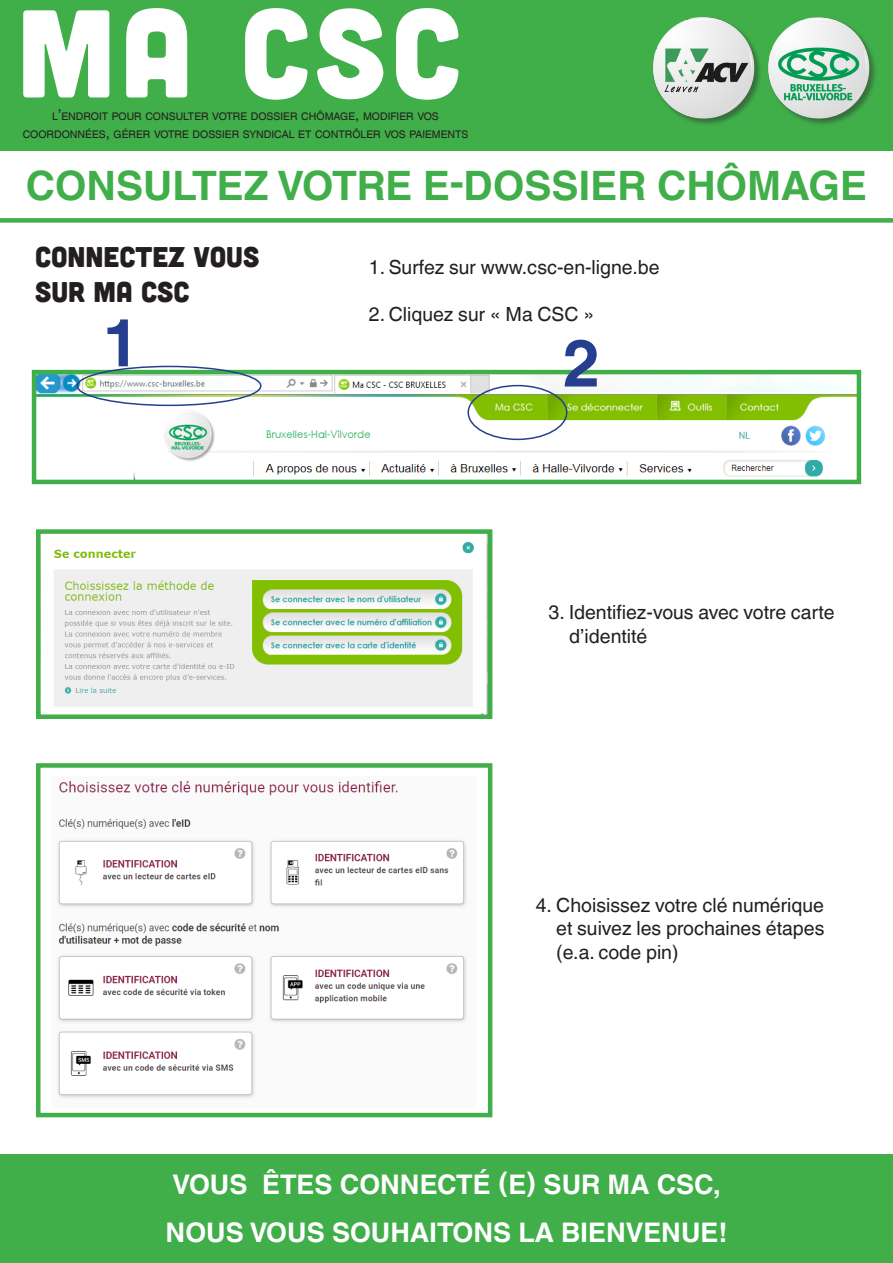
<style>
.page{position:relative;width:893px;height:1263px;background:#fff}
.page>*{position:absolute;margin:0;border:0;box-sizing:border-box;transform-origin:0 0}
.t1{font:124.5px "Cubano";color:#fff}
.t2{font:700 66px "Helvetica Linotype";color:#253f8e}
.t3{font:700 40.5px "Helvetica Linotype";color:#40ae49}
.t4{font:28.5px/34.2px "Cubano";color:#231f20}
.t5{font:700 27px "Helvetica Linotype";color:#fff}
.Brood{font:19.5px/23.4px "Helvetica Linotype";color:#231f20}
.t6{font:10.5px "Helvetica Linotype";color:#231f20}
.s1{font-size:15px}
</style>
<div class="page">
<svg style="left:0;top:0;width:893px;height:223px"></svg>
<img style="left:37px;top:375px;width:819px;height:104px">
<div style="left:32px;top:370px;width:829px;height:114px;border:4px solid #40ae49"></div>
<div style="left:77px;top:366px;width:184px;height:40px;border:2px solid #253f8e;border-radius:50%"></div>
<div style="left:467px;top:385px;width:100px;height:55px;border:2px solid #253f8e;border-radius:50%"></div>
<img style="left:54px;top:534px;width:433px;height:180px">
<div style="left:36px;top:529px;width:456px;height:190px;border:4px solid #40ae49"></div>
<img style="left:57px;top:781px;width:410px;height:317px">
<div style="left:36px;top:763px;width:456px;height:354px;border:4px solid #40ae49"></div>
<div style="left:0;top:1154px;width:893px;height:109px;background:#40ae49"></div>
<p class="t1" style="left:17px;top:-26px;width:445px">MA CSC</p>
<p class="t6" style="left:52px;top:110px;width:388px">L<span class="s1">’</span>ENDROIT POUR CONSULTER VOTRE DOSSIER CHÔMAGE<span class="s1">,</span> MODIFIER VOS</p>
<p class="t6" style="left:23px;top:128px;width:447px">COORDONNÉES<span class="s1">,</span> GÉRER VOTRE DOSSIER SYNDICAL ET CONTRÔLER VOS PAIEMENTS</p>
<p class="t3" style="left:26px;top:162px;width:843px">CONSULTEZ VOTRE E-DOSSIER CHÔMAGE</p>
<p class="t4" style="left:35px;top:239px;width:226px">CONNECTEZ VOUS<br>SUR MA CSC</p>
<p class="t2" style="left:102px;top:305px;width:40px">1</p>
<p class="Brood" style="left:369px;top:256px;width:292px">1. Surfez sur www.csc-en-ligne.be</p>
<p class="Brood" style="left:369px;top:303px;width:227px">2. Cliquez sur « Ma CSC »</p>
<p class="t2" style="left:562px;top:325px;width:40px">2</p>
<p class="Brood" style="left:569px;top:601px;width:267px;text-indent:-20px">3. Identifiez-vous avec votre carte d’identité</p>
<p class="Brood" style="left:536px;top:893px;width:290px">4. Choisissez votre clé numérique</p>
<p class="Brood" style="left:556px;top:917px;width:270px">et suivez les prochaines étapes</p>
<p class="Brood" style="left:556px;top:940px;width:124px">(e.a. code pin)</p>
<p class="t5" style="left:172px;top:1169px;width:550px">VOUS ÊTES CONNECTÉ (E) SUR MA CSC,</p>
<p class="t5" style="left:166px;top:1217px;width:563px">NOUS VOUS SOUHAITONS LA BIENVENUE!</p>
</div>
